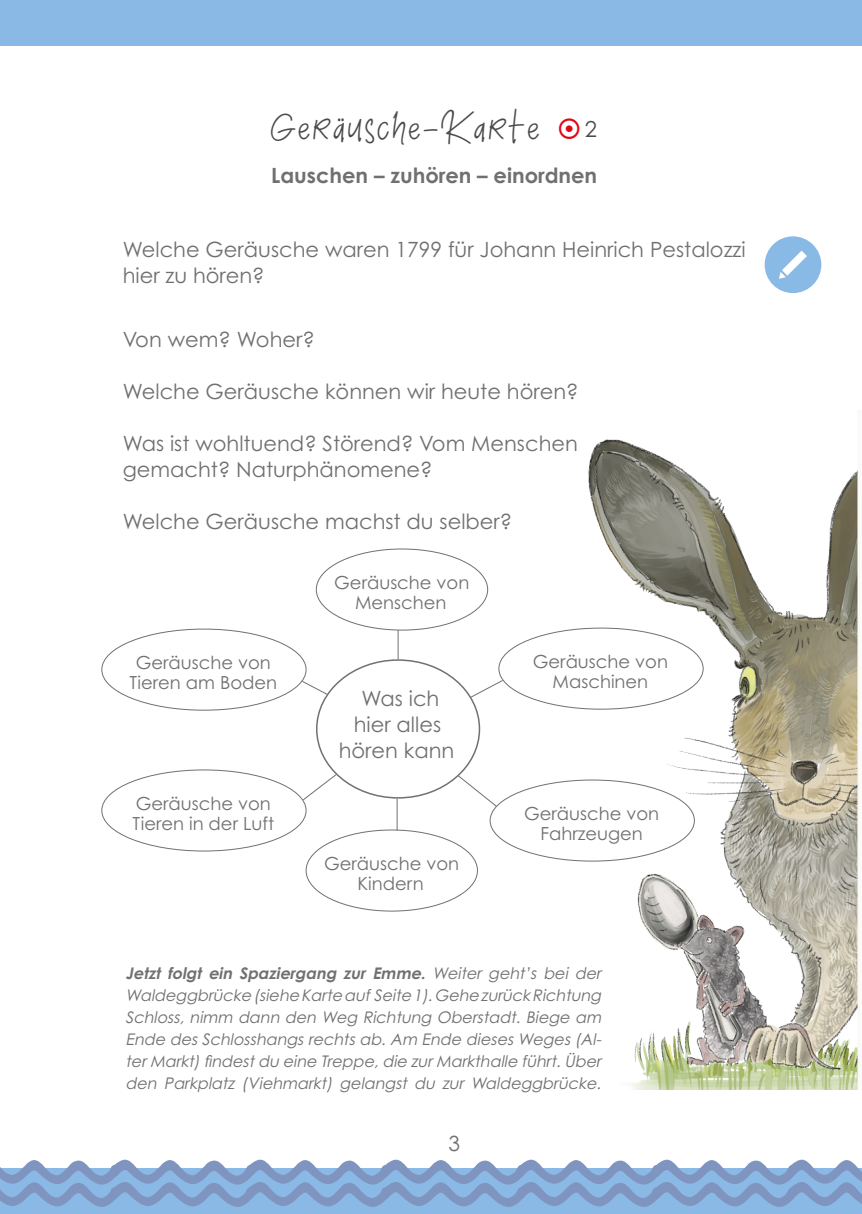
<style>
.page{position:relative;width:862px;height:1214px;background:#fff}
.page>*{position:absolute;margin:0;border:0;box-sizing:border-box;transform-origin:0 0}
.t1{font:46px "Henniver";letter-spacing:.05em;color:#4b4b4a}
.t2{font:21px/26px "Century Gothic Pro";color:#70706f}
.t3{font:700 21px "Century Gothic Pro";color:#70706f}
.t4{font:18px/20px "Century Gothic Pro";color:#70706f;text-align:center}
.t5{font:italic 16px/22px "Century Gothic Pro";color:#70706f;text-align:justify}
.s1{font-weight:700}
</style>
<div class="page">
<div style="left:0;top:1168px;width:862px;height:45px;background:#89b9e4"></div>
<svg style="left:0;top:1159px;width:862px;height:47px"></svg>
<div style="left:0;top:0;width:862px;height:45px;background:#89b9e4"></div>
<img style="left:191px;top:236px;width:669px;height:853px">
<svg style="left:469px;top:679px;width:35px;height:19px"></svg>
<svg style="left:301px;top:680px;width:27px;height:15px"></svg>
<svg style="left:397px;top:630px;width:1px;height:29px"></svg>
<hr style="left:396px;top:798px;width:1px;height:32px;background:#70706f">
<svg style="left:456px;top:774px;width:42px;height:33px"></svg>
<svg style="left:302px;top:773px;width:35px;height:28px"></svg>
<p class="t1" style="left:271px;top:101px;width:327px">Geräusche-Karte <sup>2</sup></p>
<p class="t3" style="left:271px;top:162px;width:328px">Lauschen – zuhören – einordnen</p>
<p class="t2" style="left:123px;top:236px;width:624px">Welche Geräusche waren 1799 für Johann Heinrich Pestalozzi hier zu hören?</p>
<p class="t2" style="left:123px;top:326px;width:194px">Von wem? Woher?</p>
<p class="t2" style="left:123px;top:378px;width:457px">Welche Geräusche können wir heute hören?</p>
<p class="t2" style="left:123px;top:430px;width:457px">Was ist wohltuend? Störend? Vom Menschen gemacht? Naturphänomene?</p>
<p class="t2" style="left:123px;top:508px;width:391px">Welche Geräusche machst du selber?</p>
<p class="t4" style="left:129px;top:652px;width:149px">Geräusche von<br>Tieren am Boden</p>
<p class="t4" style="left:132px;top:793px;width:143px;text-align:left">Geräusche von<br>Tieren in der Luft</p>
<p class="t4" style="left:334px;top:572px;width:137px">Geräusche von<br>Menschen</p>
<p class="t2" style="left:339px;top:685px;width:117px;text-align:center">Was ich hier alles hören kann</p>
<p class="t4" style="left:324px;top:853px;width:137px">Geräusche von<br>Kindern</p>
<p class="t4" style="left:533px;top:651px;width:137px">Geräusche von<br>Maschinen</p>
<p class="t4" style="left:524px;top:803px;width:137px">Geräusche von<br>Fahrzeugen</p>
<p class="t5" style="left:125px;top:961px;width:480px"><span class="s1">Jetzt folgt ein Spaziergang zur Emme.</span> Weiter geht’s bei der Waldeggbrücke (siehe Karte aufSeite 1).Gehe zurück Richtung Schloss, nimm dann den Weg Richtung Oberstadt. Biege am Ende des Schlosshangs rechts ab. Am Ende dieses Weges (Al&shy;terMarkt)findestdu eine Treppe,die zurMarkthalle führt.Über den Parkplatz (Viehmarkt) gelangst du zur Waldeggbrücke.</p>
<p class="t2" style="left:448px;top:1129px;width:13px">3</p>
</div>
